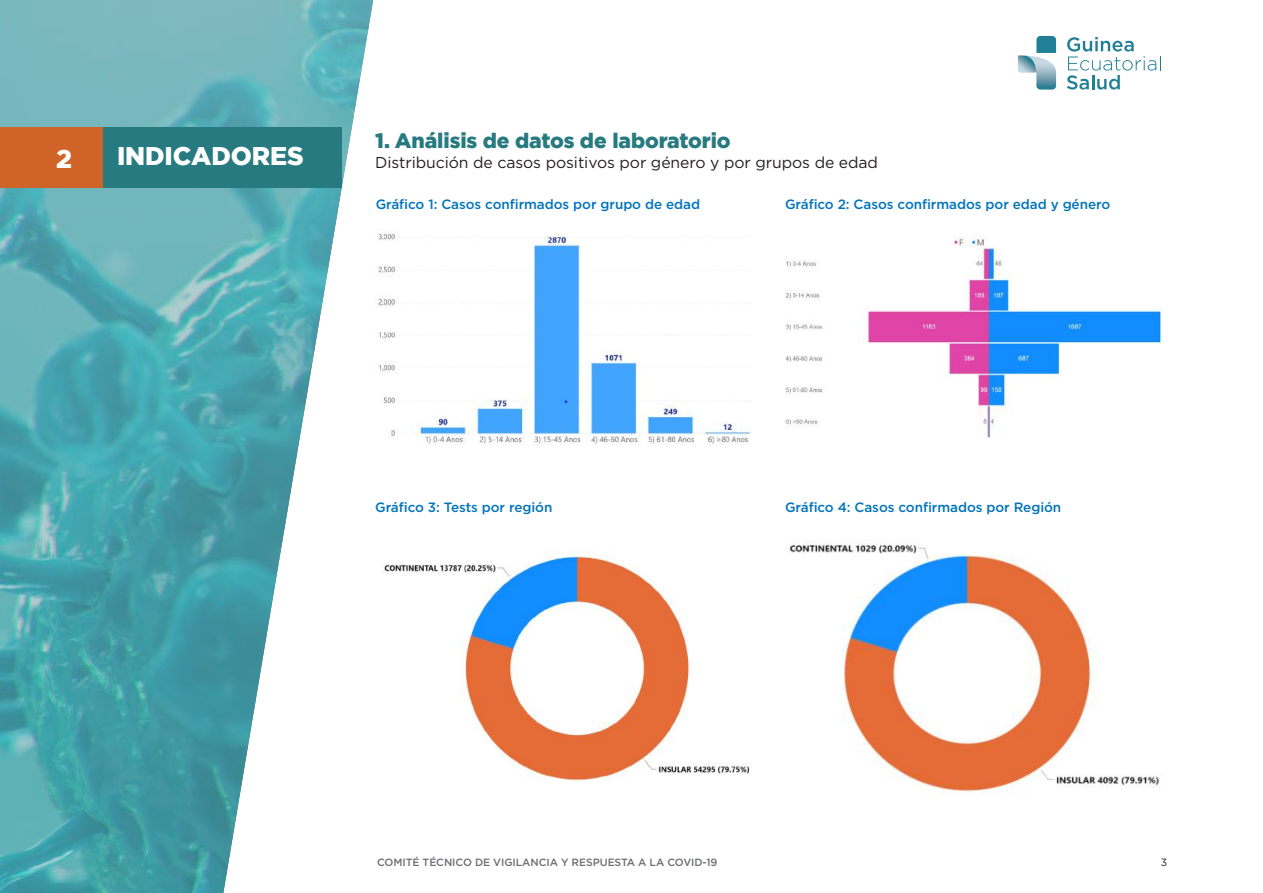
<style>
.page{position:relative;width:1263px;height:893px;background:#fff}
.page>*{position:absolute;margin:0;border:0;box-sizing:border-box;transform-origin:0 0}
.t1{font:900 25.5px "Gotham";letter-spacing:-.005em;color:#fff}
.t2{font:900 21px "Gotham";letter-spacing:-.005em;color:#277a7f}
.t3{font:15.75px "Gotham";letter-spacing:-.005em;color:#231f20}
.t4{font:500 13.5px "Gotham";letter-spacing:-.005em;color:#0174bc}
.t5{font:500 10.5px "Gotham";letter-spacing:-.005em;color:#6c6d70}
.t6{font:10.5px "Gotham";color:#231f20}
</style>
<div class="page">
<svg style="left:1018px;top:36px;width:39px;height:54px"></svg>
<img style="left:1024px;top:56px;width:12px;height:16px">
<svg style="left:1067px;top:37px;width:94px;height:53px"></svg>
<img style="left:0;top:0;width:373px;height:893px">
<div style="left:102px;top:128px;width:239px;height:60px;background:#277a7f"></div>
<div style="left:0;top:128px;width:102px;height:60px;background:#d06327"></div>
<img style="left:376px;top:234px;width:375px;height:211px">
<img style="left:785px;top:235px;width:376px;height:202px">
<img style="left:384px;top:551px;width:366px;height:230px">
<img style="left:789px;top:541px;width:371px;height:252px">
<h1 class="t1" style="left:56px;top:148px;width:17px">2</h1>
<h1 class="t1" style="left:117px;top:145px;width:188px">INDICADORES</h1>
<h2 class="t2" style="left:375px;top:131px;width:357px">1. Análisis de datos de laboratorio</h2>
<p class="t3" style="left:375px;top:152px;width:504px">Distribución de casos positivos por género y por grupos de edad</p>
<p class="t4" style="left:376px;top:195px;width:326px">Gráfico 1: Casos confirmados por grupo de edad</p>
<p class="t4" style="left:785px;top:195px;width:327px">Gráfico 2: Casos confirmados por edad y género</p>
<p class="t4" style="left:375px;top:499px;width:179px">Gráfico 3: Tests por región</p>
<p class="t4" style="left:785px;top:499px;width:278px">Gráfico 4: Casos confirmados por Región</p>
<p class="t5" style="left:377px;top:856px;width:342px">COMITÉ TÉCNICO DE VIGILANCIA Y RESPUESTA A LA COVID-19</p>
<p class="t6" style="left:1161px;top:856px;width:8px">3</p>
</div>
